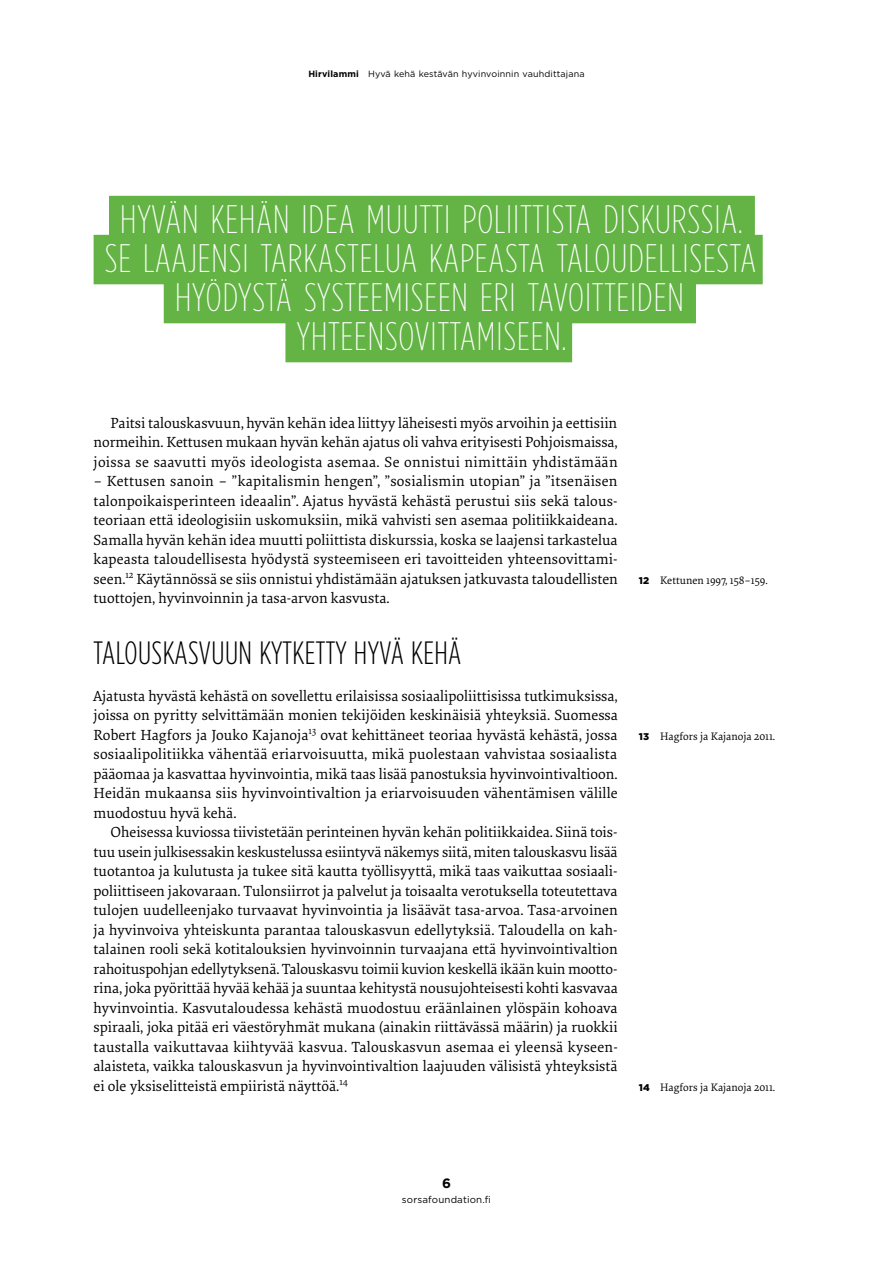
<style>
.page{position:relative;width:893px;height:1263px;background:#fff}
.page>*{position:absolute;margin:0;border:0;box-sizing:border-box;transform-origin:0 0}
.t1{font:200 39.75px/39px "Gotham Condensed";letter-spacing:.025em;color:#fff;text-align:center}
.t2{font:300 32.25px "Gotham Condensed";letter-spacing:.015em;color:#000}
.t3{font:15.3px/19.5px "Elena Basic";color:#000;text-align:justify}
.t4{font:700 13.5px "Gotham";color:#000}
.t5{font:11.25px "Elena Basic";color:#000}
.t6{font:9.75px "Gotham";letter-spacing:.015em;color:#000}
.t7{font:9px "Gotham";letter-spacing:.015em;color:#000}
.s1{font-weight:700}
.s2{font-family:"Gotham";font-weight:900;font-size:9.75px}
</style>
<div class="page">
<div style="left:109px;top:196px;width:646px;height:49px;background:#64b445"></div>
<div style="left:94px;top:235px;width:669px;height:49px;background:#64b445"></div>
<div style="left:164px;top:274px;width:532px;height:49px;background:#64b445"></div>
<div style="left:285px;top:313px;width:287px;height:49px;background:#64b445"></div>
<p class="t7" style="left:308px;top:68px;width:278px"><span class="s1">Hirvilammi</span> Hyvä kehä kestävän hyvinvoinnin vauhdittajana</p>
<h1 class="t1" style="left:105px;top:199px;width:653px">HYVÄN KEHÄN IDEA MUUTTI POLIITTISTA DISKURSSIA.<br>SE LAAJENSI TARKASTELUA KAPEASTA TALOUDELLISESTA HYÖDYSTÄ SYSTEEMISEEN ERI TAVOITTEIDEN YHTEENSOVITTAMISEEN.</h1>
<p class="t3" style="left:94px;top:412px;width:526px;text-indent:17px">Paitsi talouskasvuun, hyvän kehän idea liittyy läheisesti myös arvoihin ja eettisiin normeihin. Kettusen mukaan hyvän kehän ajatus oli vahva erityisesti Pohjoismaissa, joissa se saavutti myös ideologista asemaa. Se onnistui nimittäin yhdistämään</p>
<p class="t3" style="left:94px;top:471px;width:526px">– Kettusen sanoin – ”kapitalismin hengen”, ”sosialismin utopian” ja ”itsenäisen talonpoikaisperinteen ideaalin”. Ajatus hyvästä kehästä perustui siis sekä talous&shy;teoriaan että ideologisiin uskomuksiin, mikä vahvisti sen asemaa politiikkaideana.<br>Samalla hyvän kehän idea muutti poliittista diskurssia, koska se laajensi tarkastelua kapeasta taloudellisesta hyödystä systeemiseen eri tavoitteiden yhteensovittami&shy;seen.<sup>12</sup> Käytännössä se siis onnistui yhdistämään ajatuksen jatkuvasta taloudellisten tuottojen, hyvinvoinnin ja tasa-arvon kasvusta.</p>
<h2 class="t2" style="left:94px;top:634px;width:369px">TALOUSKASVUUN KYTKETTY HYVÄ KEHÄ</h2>
<p class="t3" style="left:94px;top:685px;width:526px">Ajatusta hyvästä kehästä on sovellettu erilaisissa sosiaalipoliittisissa tutkimuksissa, joissa on pyritty selvittämään monien tekijöiden keskinäisiä yhteyksiä. Suomessa Robert Hagfors ja Jouko Kajanoja<sup>13</sup> ovat kehittäneet teoriaa hyvästä kehästä, jossa sosiaalipolitiikka vähentää eriarvoisuutta, mikä puolestaan vahvistaa sosiaalista pääomaa ja kasvattaa hyvinvointia, mikä taas lisää panostuksia hyvinvointivaltioon.<br>Heidän mukaansa siis hyvinvointivaltion ja eriarvoisuuden vähentämisen välille muodostuu hyvä kehä.</p>
<p class="t3" style="left:94px;top:822px;width:526px;text-indent:17px">Oheisessa kuviossa tiivistetään perinteinen hyvän kehän politiikkaidea. Siinä tois&shy;tuu usein julkisessakin keskustelussa esiintyvä näkemys siitä, miten talouskasvu lisää tuotantoa ja kulutusta ja tukee sitä kautta työllisyyttä, mikä taas vaikuttaa sosiaali&shy;poliittiseen jakovaraan. Tulonsiirrot ja palvelut ja toisaalta verotuksella toteutettava tulojen uudelleenjako turvaavat hyvinvointia ja lisäävät tasa-arvoa. Tasa-arvoinen ja hyvinvoiva yhteiskunta parantaa talouskasvun edellytyksiä. Taloudella on kah&shy;talainen rooli sekä kotitalouksien hyvinvoinnin turvaajana että hyvinvointivaltion rahoituspohjan edellytyksenä. Talouskasvu toimii kuvion keskellä ikään kuin mootto&shy;rina, joka pyörittää hyvää kehää ja suuntaa kehitystä nousujohteisesti kohti kasvavaa hyvinvointia. Kasvutaloudessa kehästä muodostuu eräänlainen ylöspäin kohoava spiraali, joka pitää eri väestöryhmät mukana (ainakin riittävässä määrin) ja ruokkii taustalla vaikuttavaa kiihtyvää kasvua. Talouskasvun asemaa ei yleensä kyseen&shy;alaisteta, vaikka talouskasvun ja hyvinvointivaltion laajuuden välisistä yhteyksistä ei ole yksiselitteistä empiiristä näyttöä.<sup>14</sup></p>
<p class="t5" style="left:639px;top:572px;width:130px"><span class="s2">12</span> Kettunen 1997, 158–159.</p>
<p class="t5" style="left:639px;top:728px;width:138px"><span class="s2">13</span> Hagfors ja Kajanoja 2011.</p>
<p class="t5" style="left:639px;top:1079px;width:138px"><span class="s2">14</span> Hagfors ja Kajanoja 2011.</p>
<p class="t4" style="left:442px;top:1174px;width:10px">6</p>
<p class="t6" style="left:402px;top:1193px;width:91px">sorsafoundation.fi</p>
</div>
